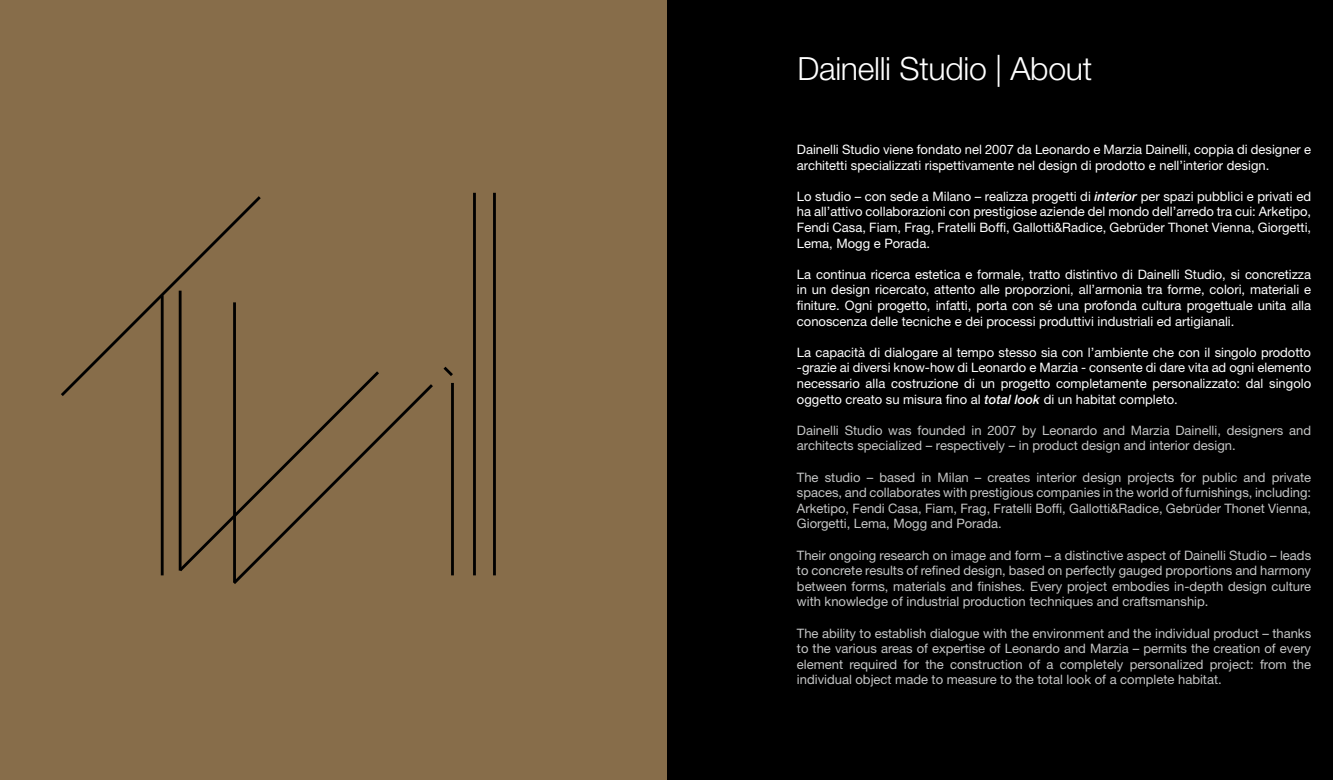
<style>
.page{position:relative;width:1333px;height:780px;background:#fff}
.page>*{position:absolute;margin:0;border:0;box-sizing:border-box;transform-origin:0 0}
.t1{font:300 32px "Helvetica Neue LT Std";letter-spacing:-.01em;color:#fff}
.t2{font:13px/15.6px "Helvetica Neue LT Std";color:#fff;text-align:justify}
.t3{font:13px/15.6px "Helvetica Neue LT Std";color:#c5c6c6;text-align:justify}
.s1{font-weight:500;font-style:italic}
</style>
<div class="page">
<div style="left:666px;top:0;width:666px;height:780px;background:#000"></div>
<div style="left:0;top:0;width:666px;height:780px;background:#876d4a"></div>
<hr style="left:161px;top:295px;width:3px;height:280px;background:#000">
<hr style="left:473px;top:193px;width:3px;height:382px;background:#000">
<hr style="left:493px;top:193px;width:3px;height:382px;background:#000">
<hr style="left:451px;top:383px;width:3px;height:192px;background:#000">
<svg style="left:178px;top:371px;width:201px;height:200px"></svg>
<svg style="left:230px;top:381px;width:203px;height:203px"></svg>
<svg style="left:443px;top:366px;width:10px;height:10px"></svg>
<svg style="left:61px;top:196px;width:203px;height:203px"></svg>
<h1 class="t1" style="left:797px;top:49px;width:296px">Dainelli Studio | About</h1>
<p class="t2" style="left:797px;top:141px;width:515px">Dainelli Studio viene fondato nel 2007 da Leonardo e Marzia Dainelli, coppia di designer e architetti specializzati rispettivamente nel design di prodotto e nell’interior design.</p>
<p class="t2" style="left:797px;top:188px;width:515px">Lo studio – con sede a Milano – realizza progetti di <span class="s1">interior</span> per spazi pubblici e privati ed ha all’attivo collaborazioni con prestigiose aziende del mondo dell’arredo tra cui: Arketipo, Fendi Casa, Fiam, Frag, Fratelli Boffi, Gallotti&amp;Radice, Gebrüder Thonet Vienna, Giorgetti, Lema, Mogg e Porada.</p>
<p class="t2" style="left:797px;top:266px;width:515px">La continua ricerca estetica e formale, tratto distintivo di Dainelli Studio, si concretizza in un design ricercato, attento alle proporzioni, all’armonia tra forme, colori, materiali e finiture. Ogni progetto, infatti, porta con sé una profonda cultura progettuale unita alla conoscenza delle tecniche e dei processi produttivi industriali ed artigianali.</p>
<p class="t2" style="left:797px;top:344px;width:515px">La capacità di dialogare al tempo stesso sia con l’ambiente che con il singolo prodotto -grazie ai diversi know-how di Leonardo e Marzia - consente di dare vita ad ogni elemento necessario alla costruzione di un progetto completamente personalizzato: dal singolo oggetto creato su misura fino al <span class="s1">total look</span> di un habitat completo.</p>
<p class="t3" style="left:797px;top:422px;width:515px">Dainelli Studio was founded in 2007 by Leonardo and Marzia Dainelli, designers and architects specialized – respectively – in product design and interior design.</p>
<p class="t3" style="left:797px;top:469px;width:515px">The studio – based in Milan – creates interior design projects for public and private spaces, and collaborates with prestigious companies in the world of furnishings, including:<br>Arketipo, Fendi Casa, Fiam, Frag, Fratelli Boffi, Gallotti&amp;Radice, Gebrüder Thonet Vienna, Giorgetti, Lema, Mogg and Porada.</p>
<p class="t3" style="left:797px;top:547px;width:515px">Their ongoing research on image and form – a distinctive aspect of Dainelli Studio – leads to concrete results of refined design, based on perfectly gauged proportions and harmony between forms, materials and finishes. Every project embodies in-depth design culture with knowledge of industrial production techniques and craftsmanship.</p>
<p class="t3" style="left:797px;top:625px;width:515px">The ability to establish dialogue with the environment and the individual product – thanks to the various areas of expertise of Leonardo and Marzia – permits the creation of every element required for the construction of a completely personalized project: from the individual object made to measure to the total look of a complete habitat.</p>
</div>
